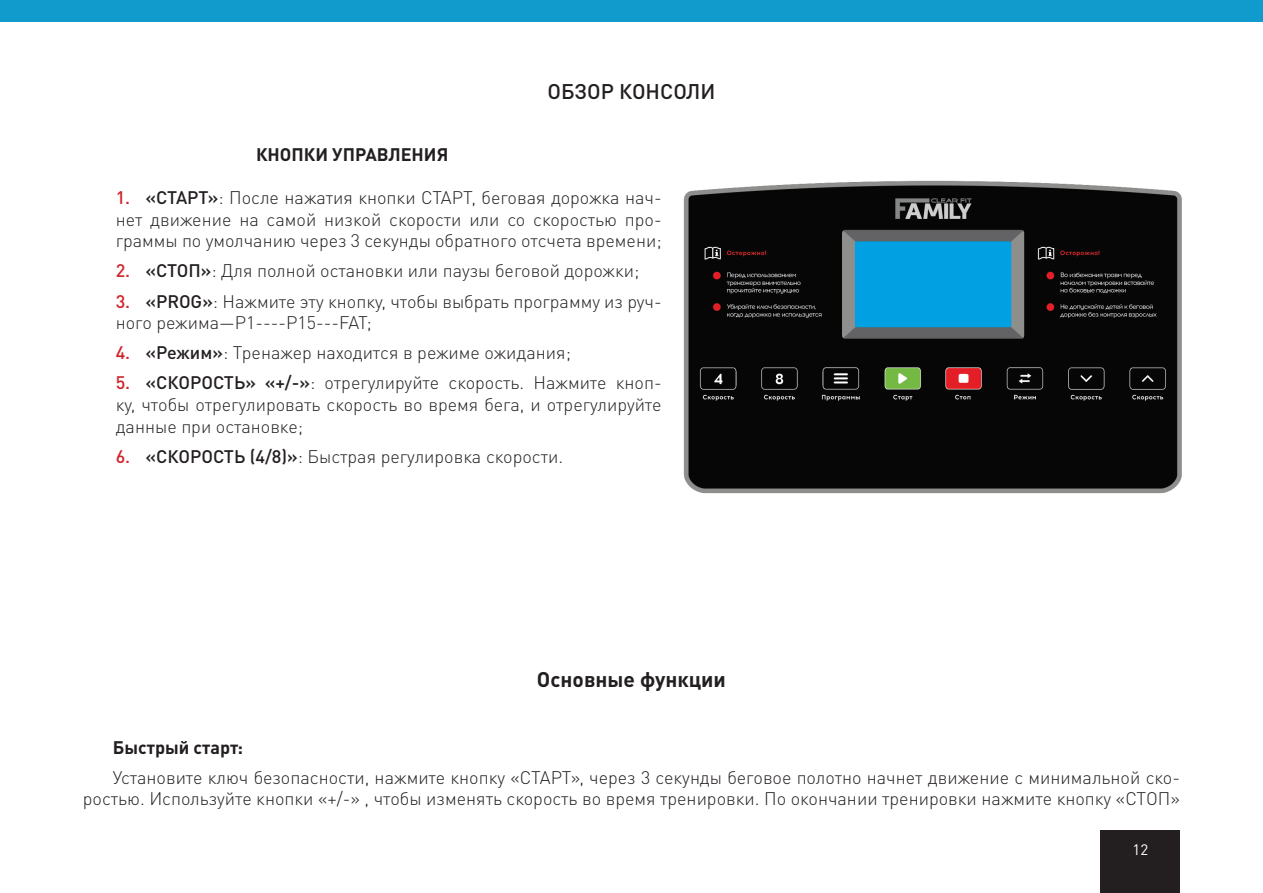
<style>
.page{position:relative;width:1263px;height:893px;background:#fff}
.page>*{position:absolute;margin:0;border:0;box-sizing:border-box;transform-origin:0 0}
.Подраздел{font:700 21px "DIN Pro";color:#231f20}
.РАЗДЕЛ{font:500 21px "DIN Pro";color:#231f20}
.Обычный_текст__с_отсуп_7мм{font:300 18px/21.6px "DIN Pro";color:#231f20;text-align:justify}
.Заголовок_над_текстом__отступ_7мм{font:700 18px "DIN Pro";color:#231f20}
.t1{font:15px "DIN Pro";color:#fff}
.s1{font-weight:500;color:#d1232a}
.s2{font-weight:500}
</style>
<div class="page">
<div style="left:1101px;top:831px;width:79px;height:62px;background:#231f20"></div>
<div style="left:0;top:0;width:1263px;height:21px;background:#119bcd"></div>
<img style="left:683px;top:180px;width:499px;height:314px">
<p class="РАЗДЕЛ" style="left:547px;top:74px;width:170px">ОБЗОР КОНСОЛИ</p>
<p class="Заголовок_над_текстом__отступ_7мм" style="left:256px;top:139px;width:194px">КНОПКИ УПРАВЛЕНИЯ</p>
<p class="Обычный_текст__с_отсуп_7мм" style="left:116px;top:185px;width:547px"><span class="s1">1.</span> <span class="s2">«СТАРТ»</span>: После нажатия кнопки СТАРТ, беговая дорожка нач&shy;нет движение на самой низкой скорости или со скоростью про&shy;граммы по умолчанию через 3 секунды обратного отсчета времени;</p>
<p class="Обычный_текст__с_отсуп_7мм" style="left:116px;top:259px;width:525px"><span class="s1">2.</span> <span class="s2">«СТОП»</span>: Для полной остановки или паузы беговой дорожки;</p>
<p class="Обычный_текст__с_отсуп_7мм" style="left:116px;top:289px;width:547px"><span class="s1">3.</span> <span class="s2">«PROG»</span>: Нажмите эту кнопку, чтобы выбрать программу из руч&shy;ного режима—P1----P15---FAT;</p>
<p class="Обычный_текст__с_отсуп_7мм" style="left:116px;top:340px;width:457px"><span class="s1">4.</span> <span class="s2">«Режим»</span>: Тренажер находится в режиме ожидания;</p>
<p class="Обычный_текст__с_отсуп_7мм" style="left:116px;top:370px;width:547px"><span class="s1">5.</span> <span class="s2">«СКОРОСТЬ» «+/-»</span>: отрегулируйте скорость. Нажмите кноп&shy;ку, чтобы отрегулировать скорость во время бега, и отрегулируйте данные при остановке;</p>
<p class="Обычный_текст__с_отсуп_7мм" style="left:116px;top:444px;width:449px"><span class="s1">6.</span> <span class="s2">«СКОРОСТЬ (4/8)»</span>: Быстрая регулировка скорости.</p>
<p class="Подраздел" style="left:537px;top:662px;width:190px">Основные функции</p>
<p class="Заголовок_над_текстом__отступ_7мм" style="left:113px;top:732px;width:132px">Быстрый старт:</p>
<p class="Обычный_текст__с_отсуп_7мм" style="left:83px;top:765px;width:1099px;text-align:right">Установите ключ безопасности, нажмите кнопку «СТАРТ», через 3 секунды беговое полотно начнет движение с минимальной ско&shy;ростью. Используйте кнопки «+/-» , чтобы изменять скорость во время тренировки. По окончании тренировки нажмите кнопку «СТОП»</p>
<p class="t1" style="left:1132px;top:839px;width:17px">12</p>
</div>
